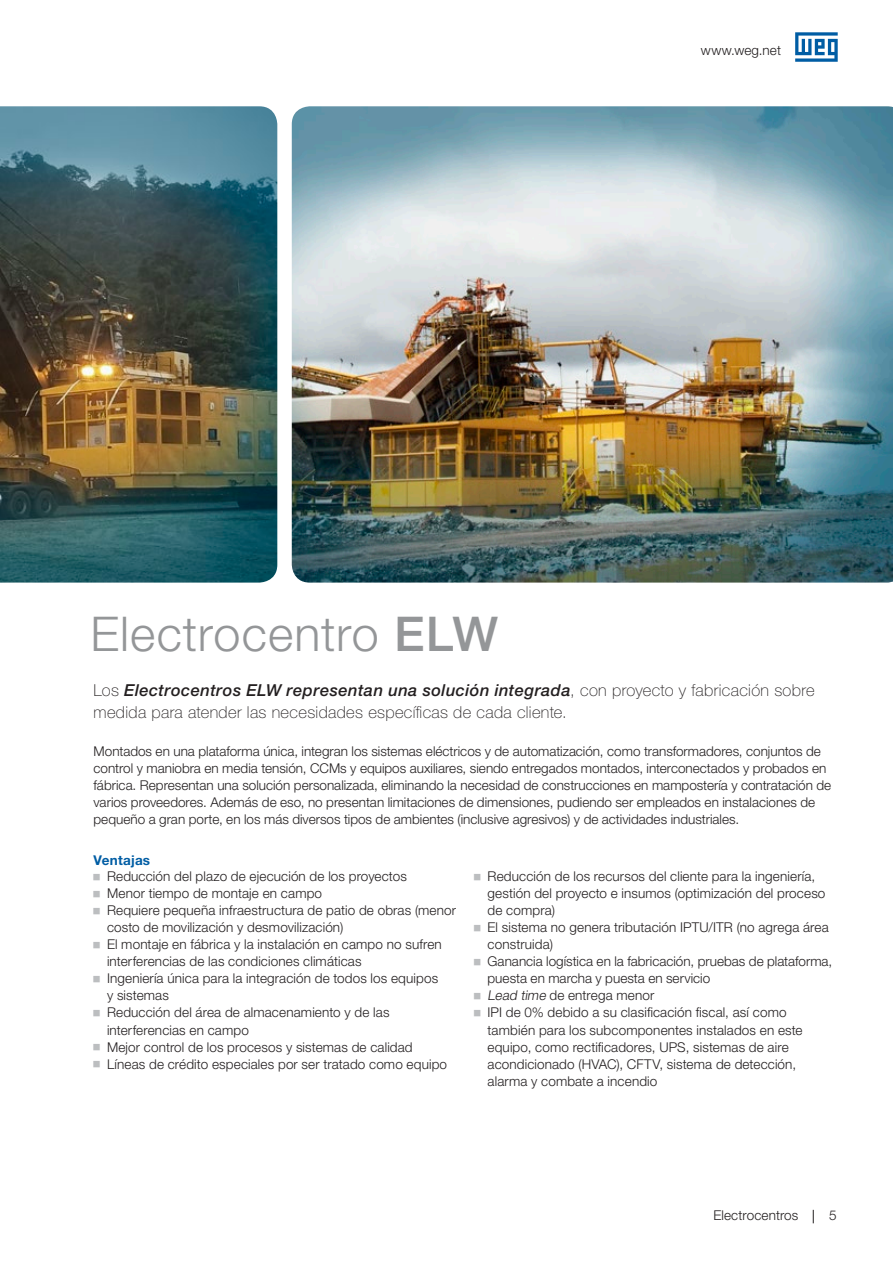
<style>
.page{position:relative;width:893px;height:1263px;background:#fff}
.page>*{position:absolute;margin:0;border:0;box-sizing:border-box;transform-origin:0 0}
.t1{font:300 48px "Helvetica Neue LT Pro";letter-spacing:.02em;color:#949698}
.t2{font:100 16.5px/21.3px "Helvetica Neue LT Pro";letter-spacing:.02em;color:#231f20}
.t3{font:300 13.5px/17px "Helvetica Neue LT Pro";letter-spacing:.005em;color:#231f20}
.t4{font:700 13.5px "Helvetica Neue LT Pro";letter-spacing:.015em;color:#005da4}
.s1{font-weight:500}
.s2{font-weight:500;font-style:italic}
.s3{font-style:italic}
</style>
<div class="page">
<svg style="left:795px;top:32px;width:43px;height:30px"></svg>
<svg style="left:813px;top:1210px;width:1px;height:13px"></svg>
<img style="left:0;top:106px;width:277px;height:477px">
<img style="left:292px;top:106px;width:601px;height:477px">
<p class="t3" style="left:701px;top:42px;width:82px">www.weg.net</p>
<h1 class="t1" style="left:91px;top:604px;width:409px">Electrocentro <span class="s1">ELW</span></h1>
<p class="t2" style="left:94px;top:680px;width:723px">Los <span class="s2">Electrocentros ELW representan una solución integrada</span>, con proyecto y fabricación sobre medida para atender las necesidades específicas de cada cliente.</p>
<p class="t3" style="left:94px;top:742px;width:739px">Montados en una plataforma única, integran los sistemas eléctricos y de automatización, como transformadores, conjuntos de control y maniobra en media tensión, CCMs y equipos auxiliares, siendo entregados montados, interconectados y probados en fábrica. Representan una solución personalizada, eliminando la necesidad de construcciones en mampostería y contratación de varios proveedores. Además de eso, no presentan limitaciones de dimensiones, pudiendo ser empleados en instalaciones de pequeño a gran porte, en los más diversos tipos de ambientes (inclusive agresivos) y de actividades industriales.</p>
<p class="t4" style="left:94px;top:852px;width:58px">Ventajas</p>
<p class="t3" style="left:107px;top:868px;width:350px">Reducción del plazo de ejecución de los proyectos<br>Menor tiempo de montaje en campo<br>Requiere pequeña infraestructura de patio de obras (menor costo de movilización y desmovilización)<br>El montaje en fábrica y la instalación en campo no sufren interferencias de las condiciones climáticas<br>Ingeniería única para la integración de todos los equipos<br>y sistemas<br>Reducción del área de almacenamiento y de las interferencias en campo<br>Mejor control de los procesos y sistemas de calidad<br>Líneas de crédito especiales por ser tratado como equipo</p>
<p class="t3" style="left:488px;top:868px;width:346px">Reducción de los recursos del cliente para la ingeniería, gestión del proyecto e insumos (optimización del proceso de compra)<br>El sistema no genera tributación IPTU/ITR (no agrega área construida)<br>Ganancia logística en la fabricación, pruebas de plataforma, puesta en marcha y puesta en servicio<br><span class="s3">Lead time</span> de entrega menor<br>IPI de 0% debido a su clasificación fiscal, así como también para los subcomponentes instalados en este equipo, como rectificadores, UPS, sistemas de aire acondicionado (HVAC), CFTV, sistema de detección, alarma y combate a incendio</p>
<p class="t3" style="left:713px;top:1207px;width:87px">Electrocentros</p>
<p class="t3" style="left:829px;top:1207px;width:9px">5</p>
</div>
